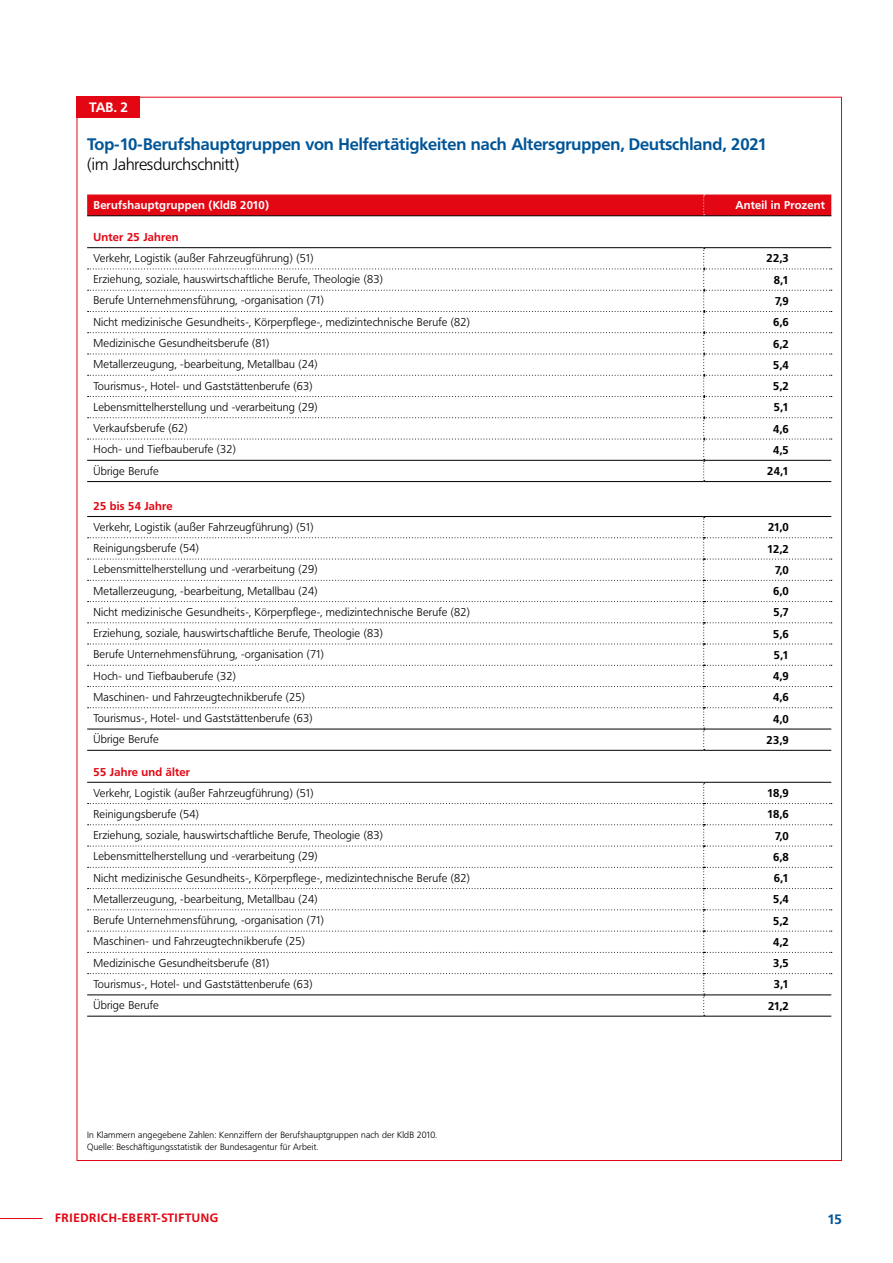
<style>
.page{position:relative;width:893px;height:1263px;background:#fff}
.page>*{position:absolute;margin:0;border:0;box-sizing:border-box;transform-origin:0 0}
.t1{font:700 16.5px "Frutiger BQ";color:#005597}
.t2{font:300 16.5px "Frutiger BQ";color:#000}
.t3{font:700 13.5px "Frutiger BQ";color:#fff}
.t4{font:700 13.5px "Frutiger BQ";color:#005597}
.t5{font:700 12px "Frutiger BQ";letter-spacing:.04em;color:#e30613}
.t6{font:300 11.25px "Frutiger BQ";letter-spacing:.02em;color:#000}
.t7{font:700 11.25px "Frutiger BQ";letter-spacing:-.045em;color:#000}
.t8{font:700 11.25px "Frutiger BQ";letter-spacing:.02em;color:#fff}
.t9{font:700 11.25px "Frutiger BQ";letter-spacing:.02em;color:#e30613}
.t10{font:300 9px/12px "Frutiger BQ";letter-spacing:.02em;color:#000}
</style>
<div class="page">
<div style="left:77px;top:97px;width:63px;height:21px;background:#e30613"></div>
<hr style="left:87px;top:460px;width:617px;height:1px;background:#000">
<hr style="left:87px;top:481px;width:617px;height:1px;background:#000">
<hr style="left:704px;top:481px;width:127px;height:1px;background:#000">
<div style="left:87px;top:195px;width:744px;height:20px;background:#e30613"></div>
<hr style="left:87px;top:215px;width:617px;height:1px;background:#000">
<hr style="left:704px;top:215px;width:127px;height:1px;background:#000">
<hr style="left:87px;top:247px;width:617px;height:1px;background:#000">
<hr style="left:704px;top:247px;width:127px;height:1px;background:#000">
<svg style="left:88px;top:248px;width:744px;height:233px"></svg>
<hr style="left:87px;top:516px;width:617px;height:1px;background:#000">
<hr style="left:704px;top:516px;width:127px;height:1px;background:#000">
<svg style="left:88px;top:517px;width:744px;height:233px"></svg>
<hr style="left:87px;top:729px;width:617px;height:1px;background:#000">
<hr style="left:704px;top:729px;width:127px;height:1px;background:#000">
<hr style="left:87px;top:750px;width:617px;height:1px;background:#000">
<hr style="left:704px;top:750px;width:127px;height:1px;background:#000">
<hr style="left:87px;top:782px;width:617px;height:1px;background:#000">
<hr style="left:704px;top:782px;width:127px;height:1px;background:#000">
<svg style="left:88px;top:783px;width:744px;height:233px"></svg>
<hr style="left:87px;top:994px;width:617px;height:1px;background:#000">
<hr style="left:704px;top:994px;width:127px;height:1px;background:#000">
<hr style="left:87px;top:1016px;width:617px;height:1px;background:#000">
<hr style="left:704px;top:1016px;width:127px;height:1px;background:#000">
<hr style="left:0;top:1218px;width:43px;height:1px;background:#e30613">
<p class="t3" style="left:89px;top:99px;width:40px">TAB. 2</p>
<h1 class="t1" style="left:87px;top:135px;width:681px">Top-10-Berufshauptgruppen von Helfertätigkeiten nach Altersgruppen, Deutschland, 2021</h1>
<h1 class="t2" style="left:87px;top:154px;width:153px">(im Jahresdurchschnitt)</h1>
<p class="t8" style="left:94px;top:199px;width:177px">Berufshauptgruppen (KldB 2010)</p>
<p class="t8" style="left:736px;top:199px;width:91px">Anteil in Prozent</p>
<p class="t9" style="left:94px;top:231px;width:86px">Unter 25 Jahren</p>
<p class="t6" style="left:94px;top:251px;width:221px">Verkehr, Logistik (außer Fahrzeugführung) (51)</p>
<p class="t7" style="left:767px;top:252px;width:24px">22,3</p>
<p class="t6" style="left:94px;top:273px;width:291px">Erziehung, soziale, hauswirtschaftliche Berufe, Theologie (83)</p>
<p class="t7" style="left:774px;top:273px;width:16px">8,1</p>
<p class="t6" style="left:94px;top:294px;width:232px">Berufe Unternehmensführung, -organisation (71)</p>
<p class="t7" style="left:775px;top:294px;width:16px">7,9</p>
<p class="t6" style="left:94px;top:315px;width:378px">Nicht medizinische Gesundheits-, Körperpflege-, medizintechnische Berufe (82)</p>
<p class="t7" style="left:773px;top:316px;width:17px">6,6</p>
<p class="t6" style="left:94px;top:337px;width:177px">Medizinische Gesundheitsberufe (81)</p>
<p class="t7" style="left:773px;top:337px;width:17px">6,2</p>
<p class="t6" style="left:94px;top:358px;width:225px">Metallerzeugung, -bearbeitung, Metallbau (24)</p>
<p class="t7" style="left:773px;top:358px;width:17px">5,4</p>
<p class="t6" style="left:94px;top:379px;width:221px">Tourismus-, Hotel- und Gaststättenberufe (63)</p>
<p class="t7" style="left:773px;top:379px;width:17px">5,2</p>
<p class="t6" style="left:94px;top:400px;width:225px">Lebensmittelherstellung und -verarbeitung (29)</p>
<p class="t7" style="left:774px;top:401px;width:16px">5,1</p>
<p class="t6" style="left:94px;top:422px;width:96px">Verkaufsberufe (62)</p>
<p class="t7" style="left:773px;top:422px;width:17px">4,6</p>
<p class="t6" style="left:94px;top:443px;width:144px">Hoch- und Tiefbauberufe (32)</p>
<p class="t7" style="left:773px;top:443px;width:17px">4,5</p>
<p class="t6" style="left:94px;top:464px;width:67px">Übrige Berufe</p>
<p class="t7" style="left:767px;top:464px;width:23px">24,1</p>
<p class="t9" style="left:94px;top:499px;width:81px">25 bis 54 Jahre</p>
<p class="t6" style="left:94px;top:520px;width:221px">Verkehr, Logistik (außer Fahrzeugführung) (51)</p>
<p class="t7" style="left:768px;top:521px;width:22px">21,0</p>
<p class="t6" style="left:94px;top:542px;width:107px">Reinigungsberufe (54)</p>
<p class="t7" style="left:767px;top:542px;width:23px">12,2</p>
<p class="t6" style="left:94px;top:563px;width:225px">Lebensmittelherstellung und -verarbeitung (29)</p>
<p class="t7" style="left:775px;top:563px;width:16px">7,0</p>
<p class="t6" style="left:94px;top:584px;width:225px">Metallerzeugung, -bearbeitung, Metallbau (24)</p>
<p class="t7" style="left:773px;top:584px;width:17px">6,0</p>
<p class="t6" style="left:94px;top:605px;width:378px">Nicht medizinische Gesundheits-, Körperpflege-, medizintechnische Berufe (82)</p>
<p class="t7" style="left:774px;top:606px;width:17px">5,7</p>
<p class="t6" style="left:94px;top:627px;width:291px">Erziehung, soziale, hauswirtschaftliche Berufe, Theologie (83)</p>
<p class="t7" style="left:773px;top:627px;width:17px">5,6</p>
<p class="t6" style="left:94px;top:648px;width:232px">Berufe Unternehmensführung, -organisation (71)</p>
<p class="t7" style="left:774px;top:648px;width:16px">5,1</p>
<p class="t6" style="left:94px;top:669px;width:144px">Hoch- und Tiefbauberufe (32)</p>
<p class="t7" style="left:773px;top:669px;width:17px">4,9</p>
<p class="t6" style="left:94px;top:690px;width:213px">Maschinen- und Fahrzeugtechnikberufe (25)</p>
<p class="t7" style="left:773px;top:691px;width:17px">4,6</p>
<p class="t6" style="left:94px;top:712px;width:221px">Tourismus-, Hotel- und Gaststättenberufe (63)</p>
<p class="t7" style="left:773px;top:712px;width:17px">4,0</p>
<p class="t6" style="left:94px;top:733px;width:67px">Übrige Berufe</p>
<p class="t7" style="left:767px;top:733px;width:24px">23,9</p>
<p class="t9" style="left:94px;top:765px;width:98px">55 Jahre und älter</p>
<p class="t6" style="left:94px;top:786px;width:221px">Verkehr, Logistik (außer Fahrzeugführung) (51)</p>
<p class="t7" style="left:767px;top:786px;width:23px">18,9</p>
<p class="t6" style="left:94px;top:807px;width:107px">Reinigungsberufe (54)</p>
<p class="t7" style="left:767px;top:808px;width:23px">18,6</p>
<p class="t6" style="left:94px;top:829px;width:291px">Erziehung, soziale, hauswirtschaftliche Berufe, Theologie (83)</p>
<p class="t7" style="left:775px;top:829px;width:16px">7,0</p>
<p class="t6" style="left:94px;top:850px;width:225px">Lebensmittelherstellung und -verarbeitung (29)</p>
<p class="t7" style="left:773px;top:850px;width:17px">6,8</p>
<p class="t6" style="left:94px;top:871px;width:378px">Nicht medizinische Gesundheits-, Körperpflege-, medizintechnische Berufe (82)</p>
<p class="t7" style="left:774px;top:871px;width:16px">6,1</p>
<p class="t6" style="left:94px;top:892px;width:225px">Metallerzeugung, -bearbeitung, Metallbau (24)</p>
<p class="t7" style="left:773px;top:893px;width:17px">5,4</p>
<p class="t6" style="left:94px;top:914px;width:232px">Berufe Unternehmensführung, -organisation (71)</p>
<p class="t7" style="left:773px;top:914px;width:17px">5,2</p>
<p class="t6" style="left:94px;top:935px;width:213px">Maschinen- und Fahrzeugtechnikberufe (25)</p>
<p class="t7" style="left:773px;top:935px;width:17px">4,2</p>
<p class="t6" style="left:94px;top:956px;width:177px">Medizinische Gesundheitsberufe (81)</p>
<p class="t7" style="left:773px;top:956px;width:17px">3,5</p>
<p class="t6" style="left:94px;top:977px;width:221px">Tourismus-, Hotel- und Gaststättenberufe (63)</p>
<p class="t7" style="left:774px;top:978px;width:16px">3,1</p>
<p class="t6" style="left:94px;top:999px;width:67px">Übrige Berufe</p>
<p class="t7" style="left:768px;top:999px;width:22px">21,2</p>
<p class="t10" style="left:87px;top:1129px;width:351px">In Klammern angegebene Zahlen: Kennziffern der Berufshauptgruppen nach der KldB 2010.<br>Quelle: Beschäftigungsstatistik der Bundesagentur für Arbeit.</p>
<p class="t5" style="left:55px;top:1211px;width:165px">FRIEDRICH-EBERT-STIFTUNG</p>
<p class="t4" style="left:828px;top:1211px;width:16px">15</p>
</div>
